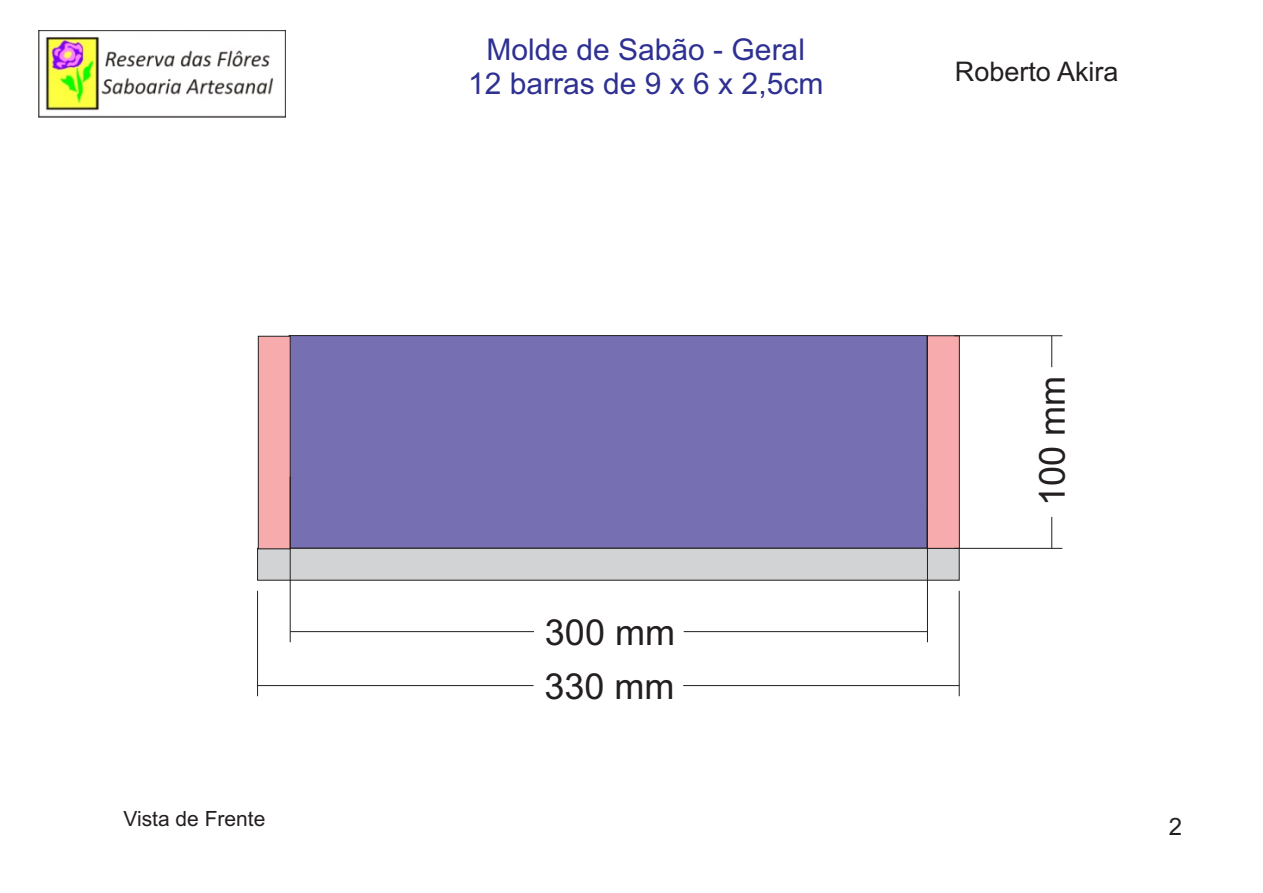
<style>
.page{position:relative;width:1263px;height:893px;background:#fff}
.page>*{position:absolute;margin:0;border:0;box-sizing:border-box;transform-origin:0 0}
.t1{font:36px "Arial";color:#231f20}
.t2{font:30px/33.5px "Arial";color:#2e3092;text-align:center}
.t3{font:27px "Arial";color:#231f20}
.t4{font:24px "Arial";color:#231f20}
.t5{font:21px "Arial";color:#231f20}
</style>
<div class="page">
<svg style="left:257px;top:335px;width:703px;height:246px;background:#8a7fb4"></svg>
<hr style="left:959px;top:591px;width:1px;height:105px;background:#231f20">
<hr style="left:257px;top:591px;width:1px;height:105px;background:#231f20">
<hr style="left:683px;top:685px;width:276px;height:1px;background:#231f20">
<hr style="left:258px;top:685px;width:275px;height:1px;background:#231f20">
<hr style="left:954px;top:548px;width:108px;height:1px;background:#231f20">
<hr style="left:954px;top:335px;width:108px;height:1px;background:#231f20">
<hr style="left:1051px;top:517px;width:1px;height:31px;background:#231f20">
<hr style="left:1051px;top:336px;width:1px;height:31px;background:#231f20">
<img style="left:38px;top:31px;width:248px;height:86px">
<hr style="left:927px;top:510px;width:1px;height:132px;background:#231f20">
<hr style="left:290px;top:477px;width:1px;height:165px;background:#231f20">
<hr style="left:684px;top:631px;width:243px;height:1px;background:#231f20">
<hr style="left:290px;top:631px;width:244px;height:1px;background:#231f20">
<p class="t2" style="left:468px;top:36px;width:357px">Molde de Sabão - Geral<br>12 barras de 9 x 6 x 2,5cm</p>
<p class="t1" style="left:545px;top:618px;width:132px">300 mm</p>
<p class="t1" style="left:544px;top:672px;width:132px">330 mm</p>
<p class="t3" style="left:955px;top:62px;width:165px">Roberto Akira</p>
<p class="t1" style="left:1038px;top:506px;width:132px;rotate:-90deg">100 mm</p>
<p class="t5" style="left:123px;top:811px;width:144px">Vista de Frente</p>
<p class="t4" style="left:1169px;top:817px;width:15px">2</p>
</div>
